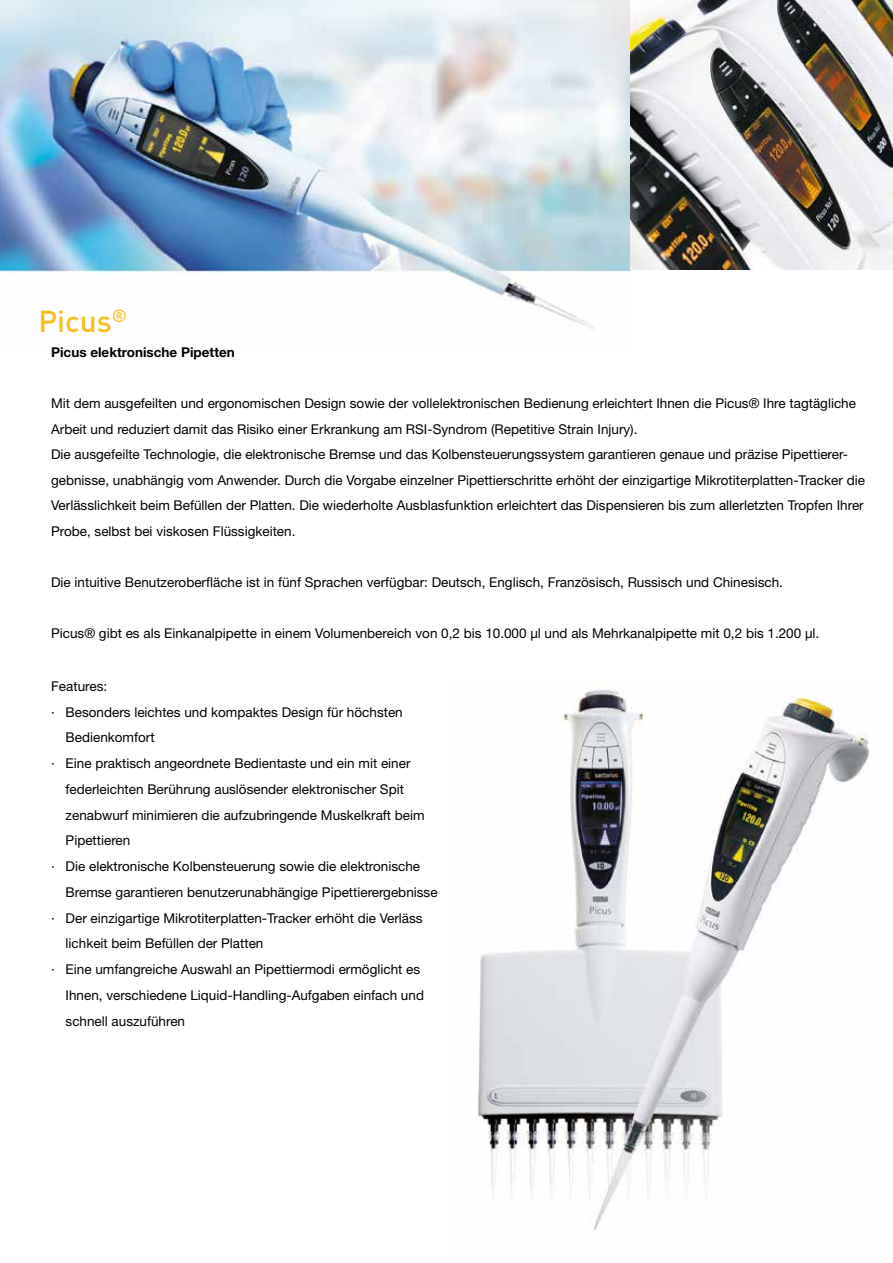
<style>
.page{position:relative;width:893px;height:1263px;background:#fff}
.page>*{position:absolute;margin:0;border:0;box-sizing:border-box;transform-origin:0 0}
.t1{font:500 30px "DIN Pro";color:#fbbd1e}
.t2{font:13.5px/25.5px "Helvetica Neue";color:#000}
.t3{font:700 13.5px "Helvetica Neue";color:#000}
</style>
<div class="page">
<img style="left:478px;top:690px;width:392px;height:541px">
<img style="left:0;top:0;width:630px;height:329px">
<img style="left:630px;top:0;width:263px;height:270px">
<h1 class="t1" style="left:38px;top:296px;width:90px">Picus<sup>®</sup></h1>
<p class="t3" style="left:51px;top:344px;width:185px">Picus elektronische Pipetten</p>
<p class="t2" style="left:51px;top:390px;width:815px">Mit dem ausgefeilten und ergonomischen Design sowie der vollelektronischen Bedienung erleichtert Ihnen die Picus® Ihre tagtägliche Arbeit und reduziert damit das Risiko einer Erkrankung am RSI-Syndrom (Repetitive Strain Injury).<br>Die ausgefeilte Technologie, die elektronische Bremse und das Kolbensteuerungssystem garantieren genaue und präzise Pipettierer&shy;gebnisse, unabhängig vom Anwender. Durch die Vorgabe einzelner Pipettierschritte erhöht der einzigartige Mikrotiterplatten-Tracker die Verlässlichkeit beim Befüllen der Platten. Die wiederholte Ausblasfunktion erleichtert das Dispensieren bis zum allerletzten Tropfen Ihrer Probe, selbst bei viskosen Flüssigkeiten.</p>
<p class="t2" style="left:51px;top:569px;width:733px">Die intuitive Benutzeroberfläche ist in fünf Sprachen verfügbar: Deutsch, Englisch, Französisch, Russisch und Chinesisch.</p>
<p class="t2" style="left:51px;top:620px;width:770px">Picus® gibt es als Einkanalpipette in einem Volumenbereich von 0,2 bis 10.000 µl und als Mehrkanalpipette mit 0,2 bis 1.200 µl.</p>
<p class="t2" style="left:51px;top:673px;width:58px">Features:</p>
<p class="t2" style="left:51px;top:699px;width:353px">· Besonders leichtes und kompaktes Design für höchsten</p>
<p class="t2" style="left:66px;top:724px;width:91px">Bedienkomfort</p>
<p class="t2" style="left:51px;top:750px;width:361px">· Eine praktisch angeordnete Bedientaste und ein mit einer</p>
<p class="t2" style="left:66px;top:776px;width:340px">federleichten Berührung auslösender elektronischer Spit</p>
<p class="t2" style="left:66px;top:802px;width:361px">zenabwurf minimieren die aufzubringende Muskelkraft beim</p>
<p class="t2" style="left:66px;top:828px;width:66px">Pipettieren</p>
<p class="t2" style="left:51px;top:853px;width:370px">· Die elektronische Kolbensteuerung sowie die elektronische</p>
<p class="t2" style="left:66px;top:879px;width:373px">Bremse garantieren benutzerunabhängige Pipettierergebnisse</p>
<p class="t2" style="left:51px;top:905px;width:373px">· Der einzigartige Mikrotiterplatten-Tracker erhöht die Verläss</p>
<p class="t2" style="left:66px;top:931px;width:199px">lichkeit beim Befüllen der Platten</p>
<p class="t2" style="left:51px;top:956px;width:370px">· Eine umfangreiche Auswahl an Pipettiermodi ermöglicht es</p>
<p class="t2" style="left:66px;top:982px;width:360px">Ihnen, verschiedene Liquid-Handling-Aufgaben einfach und</p>
<p class="t2" style="left:66px;top:1008px;width:121px">schnell auszuführen</p>
</div>
